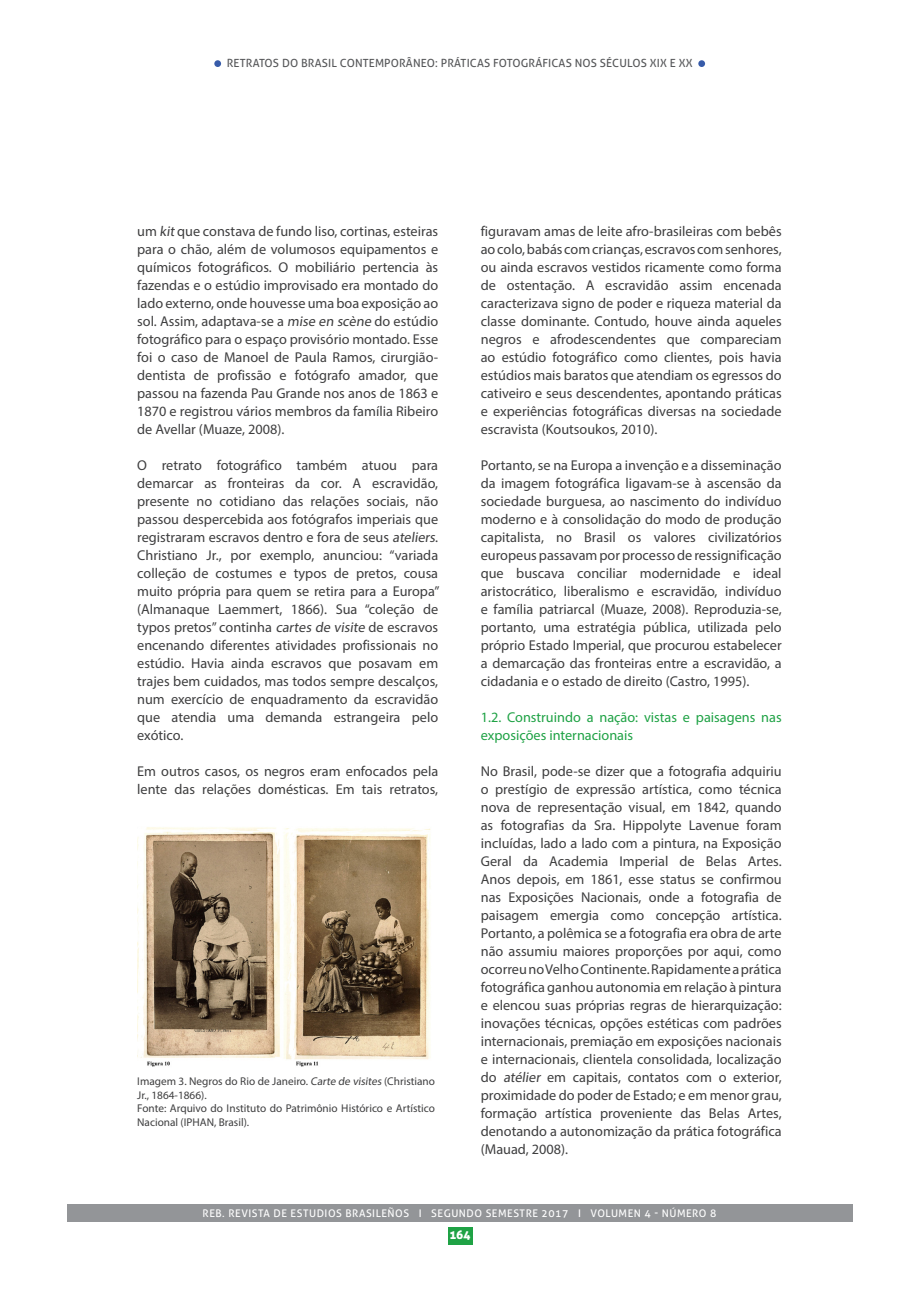
<style>
.page{position:relative;width:919px;height:1289px;background:#fff}
.page>*{position:absolute;margin:0;border:0;box-sizing:border-box;transform-origin:0 0}
.t1{font:14.25px/18px "Myriad Pro";color:#3e3e3f;text-align:justify}
.t2{font:14.25px/18px "Myriad Pro";color:#1fa245}
.t3{font:12px "Aller Display";color:#fff}
.t4{font:11.25px/13.5px "Myriad Pro";color:#3e3e3f}
.t5{font:11.25px "Aller";letter-spacing:.01em;color:#57585a}
.t6{font:10.5px "Aller";letter-spacing:.05em;color:#fff}
</style>
<div class="page">
<div style="left:67px;top:1203px;width:785px;height:18px;background:#939598"></div>
<div style="left:448px;top:1226px;width:24px;height:18px;background:#1fa245"></div>
<div style="left:214px;top:60px;width:7px;height:7px;background:#375ba9;border-radius:50%"></div>
<div style="left:698px;top:60px;width:7px;height:7px;background:#375ba9;border-radius:50%"></div>
<img style="left:137px;top:827px;width:294px;height:240px">
<p class="t5" style="left:227px;top:56px;width:467px">RETRATOS DO BRASIL CONTEMPORÂNEO: PRÁTICAS FOTOGRÁFICAS NOS SÉCULOS XIX E XX</p>
<p class="t1" style="left:137px;top:222px;width:302px">um kit que constava de fundo liso, cortinas, esteiras para o chão, além de volumosos equipamentos e químicos fotográficos. O mobiliário pertencia às fazendas e o estúdio improvisado era montado do lado externo, onde houvesse uma boa exposição ao sol. Assim, adaptava-se a mise en scène do estúdio fotográfico para o espaço provisório montado. Esse foi o caso de Manoel de Paula Ramos, cirurgião&shy;dentista de profissão e fotógrafo amador, que passou na fazenda Pau Grande nos anos de 1863 e 1870 e registrou vários membros da família Ribeiro de Avellar (Muaze, 2008).</p>
<p class="t1" style="left:137px;top:456px;width:304px">O retrato fotográfico também atuou para demarcar as fronteiras da cor. A escravidão, presente no cotidiano das relações sociais, não passou despercebida aos fotógrafos imperiais que registraram escravos dentro e fora de seus ateliers.<br>Christiano Jr., por exemplo, anunciou: “variada colleção de costumes e typos de pretos, cousa muito própria para quem se retira para a Europa” (Almanaque Laemmert, 1866). Sua “coleção de typos pretos” continha cartes de visite de escravos encenando diferentes atividades profissionais no estúdio. Havia ainda escravos que posavam em trajes bem cuidados, mas todos sempre descalços, num exercício de enquadramento da escravidão que atendia uma demanda estrangeira pelo exótico.</p>
<p class="t1" style="left:137px;top:762px;width:302px">Em outros casos, os negros eram enfocados pela lente das relações domésticas. Em tais retratos,</p>
<p class="t4" style="left:137px;top:1074px;width:299px">Imagem 3. Negros do Rio de Janeiro. Carte de visites (Christiano<br>Jr., 1864-1866).</p>
<p class="t4" style="left:137px;top:1101px;width:299px">Fonte: Arquivo do Instituto do Patrimônio Histórico e Artístico<br>Nacional (IPHAN, Brasil).</p>
<p class="t1" style="left:480px;top:222px;width:302px">figuravam amas de leite afro-brasileiras com bebês ao colo, babás com crianças, escravos com senhores, ou ainda escravos vestidos ricamente como forma de ostentação. A escravidão assim encenada caracterizava signo de poder e riqueza material da classe dominante. Contudo, houve ainda aqueles negros e afrodescendentes que compareciam ao estúdio fotográfico como clientes, pois havia estúdios mais baratos que atendiam os egressos do cativeiro e seus descendentes, apontando práticas e experiências fotográficas diversas na sociedade escravista (Koutsoukos, 2010).</p>
<p class="t1" style="left:480px;top:456px;width:302px">Portanto, se na Europa a invenção e a disseminação da imagem fotográfica ligavam-se à ascensão da sociedade burguesa, ao nascimento do indivíduo moderno e à consolidação do modo de produção capitalista, no Brasil os valores civilizatórios europeus passavam por processo de ressignificação que buscava conciliar modernidade e ideal aristocrático, liberalismo e escravidão, indivíduo e família patriarcal (Muaze, 2008). Reproduzia-se, portanto, uma estratégia pública, utilizada pelo próprio Estado Imperial, que procurou estabelecer a demarcação das fronteiras entre a escravidão, a cidadania e o estado de direito (Castro, 1995).</p>
<p class="t2" style="left:480px;top:708px;width:302px">1.2. Construindo a nação: vistas e paisagens nas exposições internacionais</p>
<p class="t1" style="left:480px;top:762px;width:302px">No Brasil, pode-se dizer que a fotografia adquiriu o prestígio de expressão artística, como técnica nova de representação visual, em 1842, quando as fotografias da Sra. Hippolyte Lavenue foram incluídas, lado a lado com a pintura, na Exposição Geral da Academia Imperial de Belas Artes.<br>Anos depois, em 1861, esse status se confirmou nas Exposições Nacionais, onde a fotografia de paisagem emergia como concepção artística.<br>Portanto, a polêmica se a fotografia era obra de arte não assumiu maiores proporções por aqui, como ocorreu no Velho Continente. Rapidamente a prática fotográfica ganhou autonomia em relação à pintura e elencou suas próprias regras de hierarquização: inovações técnicas, opções estéticas com padrões internacionais, premiação em exposições nacionais e internacionais, clientela consolidada, localização do atélier em capitais, contatos com o exterior, proximidade do poder de Estado; e em menor grau, formação artística proveniente das Belas Artes, denotando a autonomização da prática fotográfica (Mauad, 2008).</p>
<p class="t6" style="left:202px;top:1206px;width:515px">REB. REVISTA DE ESTUDIOS BRASILEÑOS I SEGUNDO SEMESTRE 2017 I VOLUMEN 4 - NÚMERO 8</p>
<p class="t3" style="left:450px;top:1227px;width:22px">164</p>
</div>
